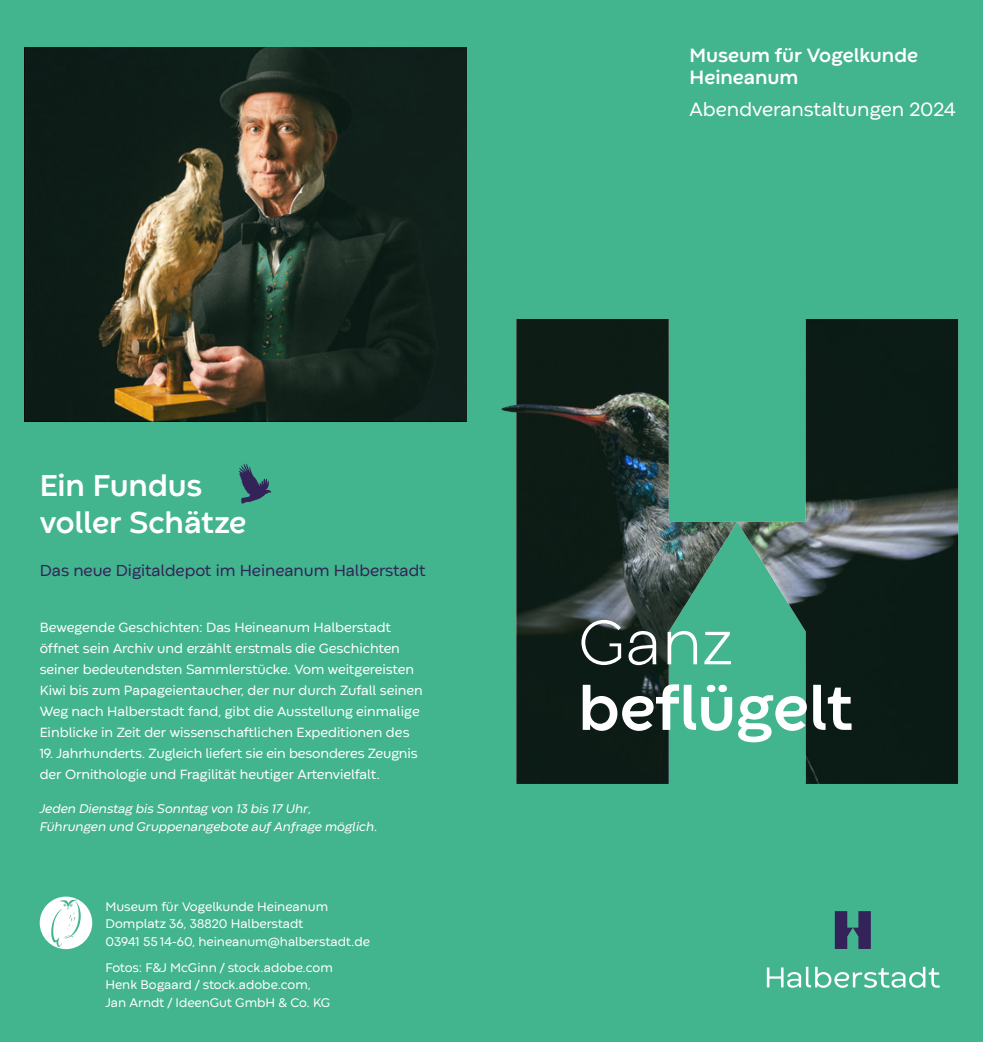
<style>
.page{position:relative;width:983px;height:1042px;background:#fff}
.page>*{position:absolute;margin:0;border:0;box-sizing:border-box;transform-origin:0 0}
.t1{font:700 65.62px "Codec Warm";color:#fff}
.t2{font:300 65.62px "Codec Warm";color:#fff}
.t3{font:700 31.5px/36.8px "Codec Warm";letter-spacing:-.005em;color:#fff}
.t4{font:700 20.12px/22.8px "Codec Warm";color:#fff}
.t5{font:20.12px "Codec Warm";color:#fff}
.t6{font:16.62px "Codec Warm";color:#332358}
.t7{font:14px/21px "Codec Warm";color:#fff}
.t8{font:13.12px/17.5px "Codec Warm";color:#fff}
.t9{font:italic 13.12px/17.5px "Codec Warm";color:#fff}
</style>
<div class="page">
<div style="left:0;top:0;width:982px;height:1042px;background:#42b48e"></div>
<img style="left:516px;top:319px;width:441px;height:465px">
<img style="left:501px;top:404px;width:36px;height:9px">
<svg style="left:834px;top:911px;width:36px;height:38px"></svg>
<svg style="left:766px;top:967px;width:173px;height:21px"></svg>
<img style="left:25px;top:48px;width:441px;height:373px">
<div style="left:40px;top:896px;width:52px;height:53px;background:#fff;border-radius:50%"></div>
<svg style="left:51px;top:899px;width:30px;height:48px"></svg>
<svg style="left:239px;top:464px;width:32px;height:39px"></svg>
<h2 class="t3" style="left:40px;top:465px;width:208px">Ein Fundus voller Schätze</h2>
<p class="t6" style="left:40px;top:559px;width:387px">Das neue Digitaldepot im Heineanum Halberstadt</p>
<p class="t7" style="left:40px;top:616px;width:384px">Bewegende Geschichten: Das Heineanum Halberstadt öffnet sein Archiv und erzählt erstmals die Geschichten seiner bedeutendsten Sammlerstücke. Vom weitgereisten Kiwi bis zum Papageientaucher, der nur durch Zufall seinen Weg nach Halberstadt fand, gibt die Ausstellung einmalige Einblicke in Zeit der wissenschaftlichen Expeditionen des</p>
<p class="t7" style="left:40px;top:742px;width:379px">19. Jahrhunderts. Zugleich liefert sie ein besonderes Zeugnis der Ornithologie und Fragilität heutiger Artenvielfalt.</p>
<p class="t9" style="left:40px;top:799px;width:339px">Jeden Dienstag bis Sonntag von 13 bis 17 Uhr,<br>Führungen und Gruppenangebote auf Anfrage möglich.</p>
<p class="t8" style="left:105px;top:896px;width:266px">Museum für Vogelkunde Heineanum<br>Domplatz 36, 38820 Halberstadt<br>03941 55 14-60, heineanum@halberstadt.de</p>
<p class="t8" style="left:105px;top:958px;width:229px">Fotos: F&amp;J McGinn / stock.adobe.com<br>Henk Bogaard / stock.adobe.com,<br>Jan Arndt / IdeenGut GmbH &amp; Co. KG</p>
<h3 class="t4" style="left:689px;top:42px;width:230px">Museum für Vogelkunde<br>Heineanum</h3>
<h3 class="t5" style="left:689px;top:95px;width:267px">Abendveranstaltungen 2024</h3>
<h1 class="t2" style="left:578px;top:598px;width:155px">Ganz</h1>
<h1 class="t1" style="left:578px;top:662px;width:276px">beflügelt</h1>
</div>
